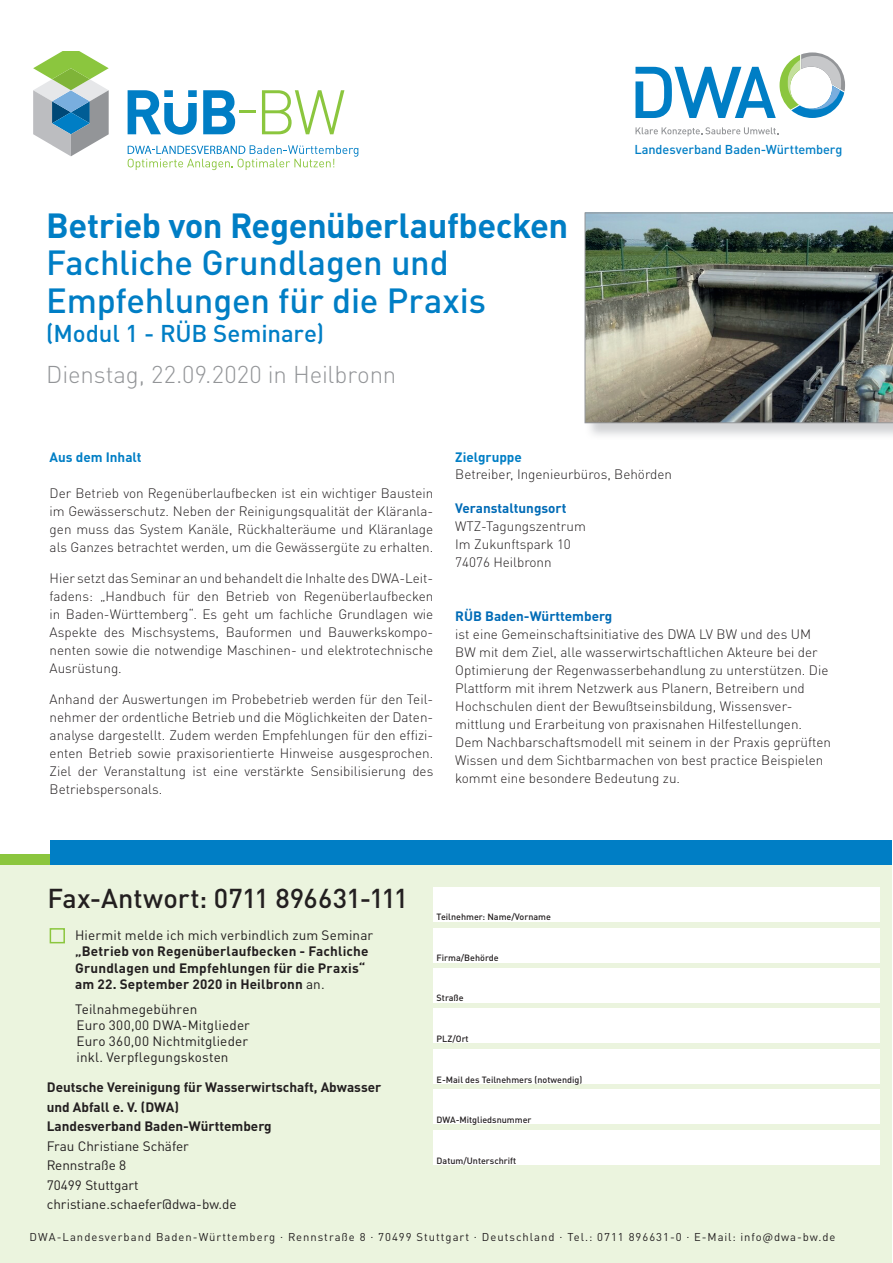
<style>
.page{position:relative;width:893px;height:1263px;background:#fff}
.page>*{position:absolute;margin:0;border:0;box-sizing:border-box;transform-origin:0 0}
.t1{font:500 34.5px/37.5px "DINOT";letter-spacing:-.005em;color:#007ec5}
.t2{font:700 34.5px "DINOT";letter-spacing:-.015em;color:#007ec5}
.t3{font:500 27px "DINOT";letter-spacing:-.005em;color:#231f20}
.t4{font:300 24px "DINOT";letter-spacing:-.005em;color:#939598}
.t5{font:500 24px "DINOT";letter-spacing:-.005em;color:#007ec5}
.t6{font:300 13.5px/18px "DINOT";color:#231f20;text-align:justify}
.t7{font:700 13.5px/19.5px "DINOT";letter-spacing:.01em;color:#231f20}
.t8{font:13.5px/19.5px "DINOT";letter-spacing:.005em;color:#231f20}
.t9{font:700 13.5px "DINOT";color:#006bb6}
.t10{font:700 13.5px "DINOT";color:#007ec5}
.t11{font:500 12.75px "DINOT";letter-spacing:-.01em;color:#007ec5}
.t12{font:11.25px "DINOT";letter-spacing:.09em;color:#231f20}
.t13{font:500 9px "DINOT";color:#231f20}
.s1{font-weight:400}
</style>
<div class="page">
<div style="left:0;top:865px;width:892px;height:398px;background:#ebf4de"></div>
<div style="left:0;top:855px;width:50px;height:10px;background:#8bc63e"></div>
<div style="left:50px;top:841px;width:842px;height:24px;background:#007ec5"></div>
<svg style="left:635px;top:127px;width:143px;height:9px"></svg>
<svg style="left:635px;top:52px;width:210px;height:66px"></svg>
<div style="left:434px;top:888px;width:446px;height:34px;background:#fff"></div>
<div style="left:434px;top:928px;width:446px;height:34px;background:#fff"></div>
<div style="left:434px;top:968px;width:446px;height:34px;background:#fff"></div>
<div style="left:434px;top:1009px;width:446px;height:34px;background:#fff"></div>
<div style="left:434px;top:1090px;width:446px;height:34px;background:#fff"></div>
<div style="left:434px;top:1049px;width:446px;height:34px;background:#fff"></div>
<div style="left:434px;top:1130px;width:446px;height:34px;background:#fff"></div>
<img style="left:585px;top:213px;width:308px;height:210px">
<div style="left:50px;top:928px;width:15px;height:15px;border:2px solid #8bc63e"></div>
<svg style="left:128px;top:90px;width:69px;height:45px"></svg>
<svg style="left:203px;top:90px;width:32px;height:44px"></svg>
<hr style="left:239px;top:110px;width:17px;height:3px;background:#8bc63e">
<svg style="left:262px;top:90px;width:82px;height:44px"></svg>
<div style="left:162px;top:98px;width:37px;height:5px;background:#fff"></div>
<svg style="left:33px;top:51px;width:76px;height:105px"></svg>
<svg style="left:128px;top:145px;width:230px;height:25px"></svg>
<h1 class="t2" style="left:46px;top:198px;width:524px">Betrieb von Regenüberlaufbecken</h1>
<h1 class="t1" style="left:46px;top:242px;width:441px">Fachliche Grundlagen und<br>Empfehlungen für die Praxis</h1>
<h3 class="t5" style="left:46px;top:314px;width:279px">(Modul 1 - RÜB Seminare)</h3>
<h3 class="t4" style="left:46px;top:356px;width:352px">Dienstag, 22.09.2020 in Heilbronn</h3>
<p class="t11" style="left:634px;top:139px;width:210px">Landesverband Baden-Württemberg</p>
<p class="t10" style="left:50px;top:447px;width:94px">Aus dem Inhalt</p>
<p class="t6" style="left:50px;top:484px;width:385px">Der Betrieb von Regenüberlaufbecken ist ein wichtiger Baustein im Gewässerschutz. Neben der Reinigungsqualität der Kläranla&shy;gen muss das System Kanäle, Rückhalteräume und Kläranlage als Ganzes betrachtet werden, um die Gewässergüte zu erhalten.</p>
<p class="t6" style="left:50px;top:568px;width:385px">Hier setzt das Seminar an und behandelt die Inhalte des DWA-Leit&shy;fadens: „Handbuch für den Betrieb von Regenüberlaufbecken in Baden-Württemberg“. Es geht um fachliche Grundlagen wie Aspekte des Mischsystems, Bauformen und Bauwerkskompo&shy;nenten sowie die notwendige Maschinen- und elektrotechnische Ausrüstung.</p>
<p class="t6" style="left:50px;top:689px;width:385px">Anhand der Auswertungen im Probebetrieb werden für den Teil&shy;nehmer der ordentliche Betrieb und die Möglichkeiten der Daten&shy;analyse dargestellt. Zudem werden Empfehlungen für den effizi&shy;enten Betrieb sowie praxisorientierte Hinweise ausgesprochen.<br>Ziel der Veranstaltung ist eine verstärkte Sensibilisierung des Betriebspersonals.</p>
<p class="t10" style="left:455px;top:447px;width:68px">Zielgruppe</p>
<p class="t6" style="left:455px;top:464px;width:218px">Betreiber, Ingenieurbüros, Behörden</p>
<p class="t9" style="left:455px;top:497px;width:113px">Veranstaltungsort</p>
<p class="t6" style="left:455px;top:516px;width:132px;text-align:left">WTZ-Tagungszentrum<br>Im Zukunftspark 10<br>74076 Heilbronn</p>
<p class="t9" style="left:455px;top:605px;width:159px">RÜB Baden-Württemberg</p>
<p class="t6" style="left:455px;top:624px;width:377px;text-align:left">ist eine Gemeinschaftsinitiative des DWA LV BW und des UM BW mit dem Ziel, alle wasserwirtschaftlichen Akteure bei der Optimierung der Regenwasserbehandlung zu unterstützen. Die Plattform mit ihrem Netzwerk aus Planern, Betreibern und Hochschulen dient der Bewußtseinsbildung, Wissensver&shy;mittlung und Erarbeitung von praxisnahen Hilfestellungen.<br>Dem Nachbarschaftsmodell mit seinem in der Praxis geprüften Wissen und dem Sichtbarmachen von best practice Beispielen kommt eine besondere Bedeutung zu.</p>
<h2 class="t3" style="left:48px;top:878px;width:362px">Fax-Antwort: 0711 896631-111</h2>
<p class="t8" style="left:75px;top:925px;width:300px">Hiermit melde ich mich verbindlich zum Seminar</p>
<p class="t7" style="left:75px;top:942px;width:295px;line-height:16.2px">„Betrieb von Regenüberlaufbecken - Fachliche<br>Grundlagen und Empfehlungen für die Praxis“ am 22. September 2020 in Heilbronn <span class="s1">an.</span></p>
<p class="t8" style="left:75px;top:1000px;width:176px;line-height:16.2px">Teilnahmegebühren<br>Euro 300,00 DWA-Mitglieder<br>Euro 360,00 Nichtmitglieder inkl. Verpflegungskosten</p>
<p class="t7" style="left:47px;top:1077px;width:336px">Deutsche Vereinigung für Wasserwirtschaft, Abwasser und Abfall e. V. (DWA)<br>Landesverband Baden-Württemberg</p>
<p class="t8" style="left:47px;top:1135px;width:191px">Frau Christiane Schäfer<br>Rennstraße 8<br>70499 Stuttgart christiane.schaefer@dwa-bw.de</p>
<p class="t13" style="left:437px;top:910px;width:116px">Teilnehmer: Name/Vorname</p>
<p class="t13" style="left:437px;top:951px;width:63px">Firma/Behörde</p>
<p class="t13" style="left:437px;top:991px;width:28px">Straße</p>
<p class="t13" style="left:437px;top:1032px;width:34px">PLZ/Ort</p>
<p class="t13" style="left:437px;top:1072px;width:147px">E-Mail des Teilnehmers (notwendig)</p>
<p class="t13" style="left:437px;top:1113px;width:96px">DWA-Mitgliedsnummer</p>
<p class="t13" style="left:437px;top:1153px;width:81px">Datum/Unterschrift</p>
<p class="t12" style="left:29px;top:1228px;width:807px">DWA-Landesverband Baden-Württemberg . Rennstraße 8 . 70499 Stuttgart . Deutschland . Tel.: 0711 896631-0 . E-Mail: info@dwa-bw.de</p>
</div>
